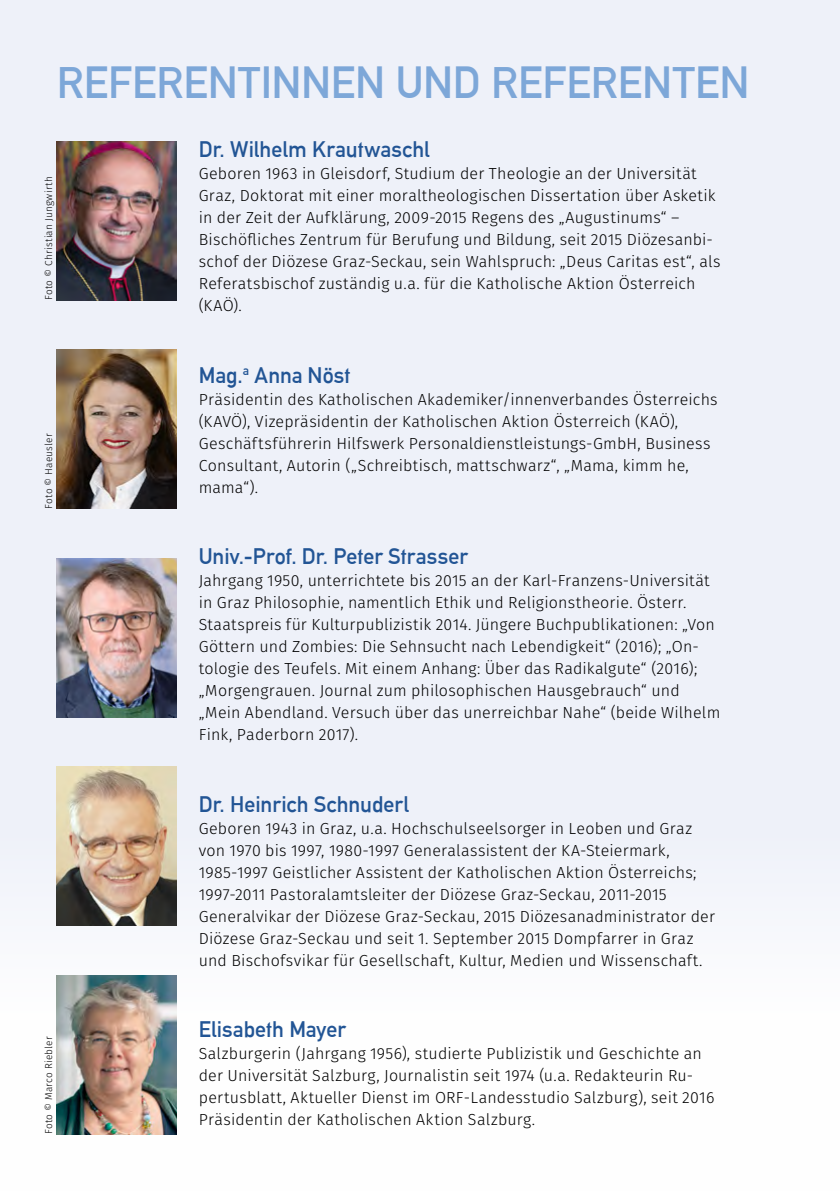
<style>
.page{position:relative;width:840px;height:1191px;background:#fff}
.page>*{position:absolute;margin:0;border:0;box-sizing:border-box;transform-origin:0 0}
.t1{font:44px "Alte DIN1451 Mittelschrift";color:#7da7d8}
.t2{font:22px "Alte DIN1451 Mittelschrift";color:#225595}
.t3{font:300 16px/22px "Fira Sans";letter-spacing:.015em;color:#000}
.t4{font:300 10px "Fira Sans";letter-spacing:.025em;color:#000}
</style>
<div class="page">
<div style="left:0;top:0;width:839px;height:1191px;background:linear-gradient(to right,#f0f2f8,#f2f5fb)"></div>
<img style="left:57px;top:767px;width:119px;height:158px">
<img style="left:57px;top:350px;width:119px;height:159px">
<img style="left:57px;top:558px;width:119px;height:159px">
<img style="left:57px;top:141px;width:119px;height:159px">
<img style="left:57px;top:975px;width:119px;height:159px">
<h1 class="t1" style="left:57px;top:56px;width:25px">Refe</h1>
<h1 class="t1" style="left:156px;top:56px;width:360px">rentinnen und Refe</h1>
<h1 class="t1" style="left:590px;top:56px;width:160px">renten</h1>
<p class="t4" style="left:42px;top:300px;width:125px;rotate:-90deg">Foto © Christian Jungwirth</p>
<p class="t4" style="left:42px;top:509px;width:77px;rotate:-90deg">Foto © Haeusler</p>
<p class="t4" style="left:42px;top:1134px;width:100px;rotate:-90deg">Foto © Marco Riebler</p>
<h2 class="t2" style="left:199px;top:136px;width:232px">Dr. Wilhelm Krautwaschl</h2>
<p class="t3" style="left:199px;top:163px;width:523px">Geboren 1963 in Gleisdorf, Studium der Theologie an der Universität Graz, Doktorat mit einer moraltheologischen Dissertation über Asketik in der Zeit der Aufklärung, 2009-2015 Regens des „Augustinums“ – Bischöfliches Zentrum für Berufung und Bildung, seit 2015 Diözesanbi&shy;schof der Diözese Graz-Seckau, sein Wahlspruch: „Deus Caritas est“, als Referatsbischof zuständig u.a. für die Katholische Aktion Österreich (KAÖ).</p>
<h2 class="t2" style="left:199px;top:362px;width:153px">Mag.<sup>a</sup> Anna Nöst</h2>
<p class="t3" style="left:199px;top:388px;width:520px">Präsidentin des Katholischen Akademiker/innenverbandes Österreichs (KAVÖ), Vizepräsidentin der Katholischen Aktion Österreich (KAÖ), Geschäftsführerin Hilfswerk Personaldienstleistungs-GmbH, Business Consultant, Autorin („Schreibtisch, mattschwarz“, „Mama, kimm he, mama“).</p>
<h2 class="t2" style="left:199px;top:543px;width:271px">Univ.-Prof. Dr. Peter Strasser</h2>
<p class="t3" style="left:199px;top:569px;width:523px">Jahrgang 1950, unterrichtete bis 2015 an der Karl-Franzens-Universität in Graz Philosophie, namentlich Ethik und Religionstheorie. Österr.<br>Staatspreis für Kulturpublizistik 2014. Jüngere Buchpublikationen: „Von Göttern und Zombies: Die Sehnsucht nach Lebendigkeit“ (2016); „On&shy;tologie des Teufels. Mit einem Anhang: Über das Radikalgute“ (2016); „Morgengrauen. Journal zum philosophischen Hausgebrauch“ und „Mein Abendland. Versuch über das unerreichbar Nahe“ (beide Wilhelm Fink, Paderborn 2017).</p>
<h2 class="t2" style="left:199px;top:790px;width:212px">Dr. Heinrich Schnuderl</h2>
<p class="t3" style="left:199px;top:817px;width:517px">Geboren 1943 in Graz, u.a. Hochschulseelsorger in Leoben und Graz von 1970 bis 1997, 1980-1997 Generalassistent der KA-Steiermark, 1985-1997 Geistlicher Assistent der Katholischen Aktion Österreichs; 1997-2011 Pastoralamtsleiter der Diözese Graz-Seckau, 2011-2015<br>Generalvikar der Diözese Graz-Seckau, 2015 Diözesanadministrator der Diözese Graz-Seckau und seit 1. September 2015 Dompfarrer in Graz und Bischofsvikar für Gesellschaft, Kultur, Medien und Wissenschaft.</p>
<h2 class="t2" style="left:199px;top:1016px;width:149px">Elisabeth Mayer</h2>
<p class="t3" style="left:199px;top:1042px;width:517px">Salzburgerin (Jahrgang 1956), studierte Publizistik und Geschichte an der Universität Salzburg, Journalistin seit 1974 (u.a. Redakteurin Ru&shy;pertusblatt, Aktueller Dienst im ORF-Landesstudio Salzburg), seit 2016<br>Präsidentin der Katholischen Aktion Salzburg.</p>
</div>
